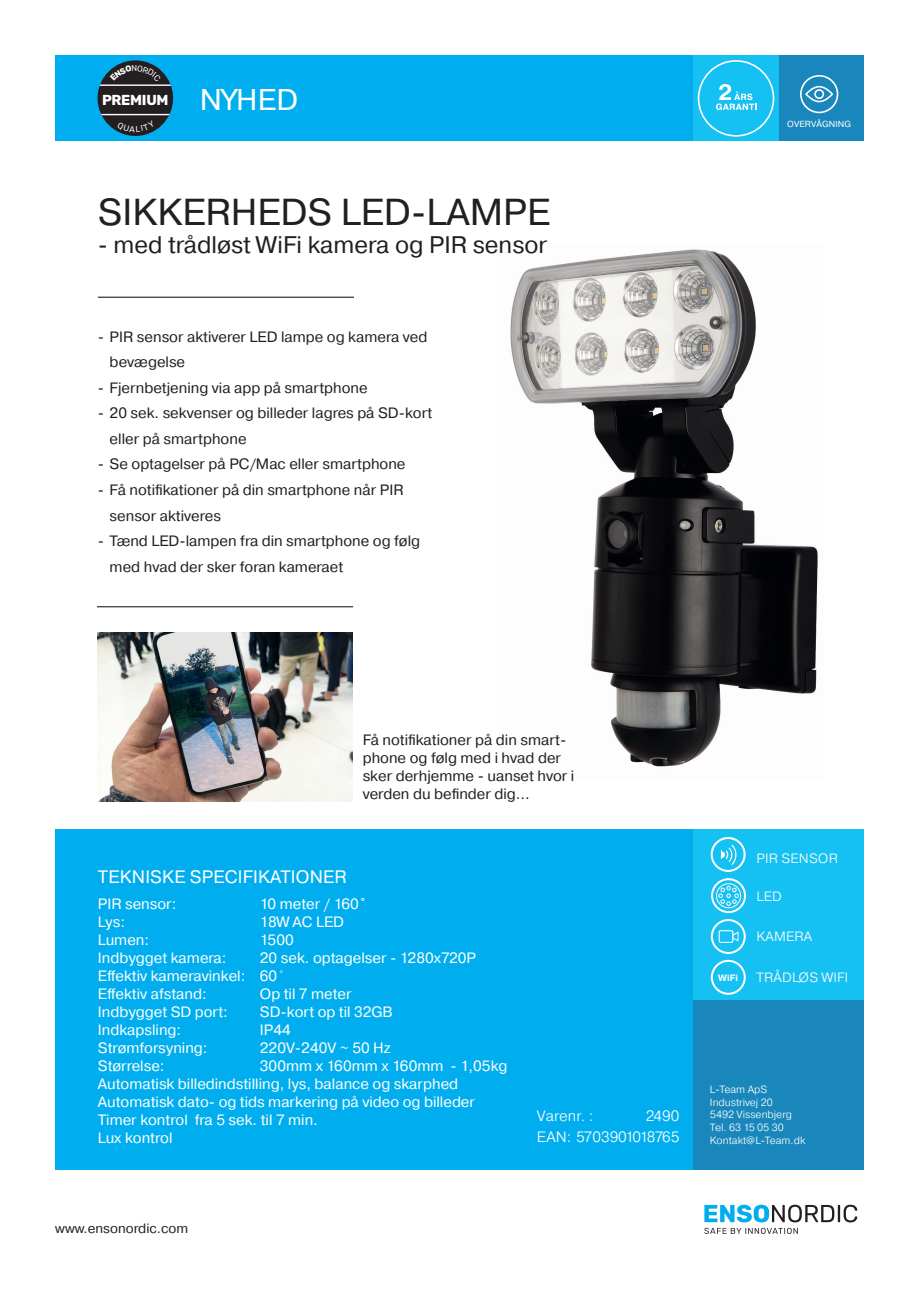
<style>
.page{position:relative;width:919px;height:1289px;background:#fff}
.page>*{position:absolute;margin:0;border:0;box-sizing:border-box;transform-origin:0 0}
.t1{font:37.5px "Pragmatica";color:#231f20}
.t2{font:30px "Pragmatica";letter-spacing:.01em;color:#fff}
.t3{font:24px "Pragmatica";color:#231f20}
.t4{font:18px "Pragmatica";letter-spacing:.01em;color:#fff}
.t5{font:15px/25.5px "Pragmatica";color:#231f20}
.t6{font:15px/18px "Pragmatica";color:#fff}
.t7{font:300 15px/21px "Pragmatica";color:#fff;text-align:right}
.t8{font:700 14.4px "Rubik";letter-spacing:-.02em;color:#fff}
.t9{font:300 13.5px "Pragmatica";letter-spacing:.01em;color:#fff}
.t10{font:13.5px "Pragmatica";color:#231f20}
.t11{font:300 10.5px/12.6px "Pragmatica";color:#fff}
.t12{font:700 9.3px "Pragmatica";color:#fff}
.t13{font:8.85px "Pragmatica";letter-spacing:.015em;color:#fff}
.s1{font-family:"Source Sans Pro";font-weight:600}
.s2{font-family:"Source Sans Pro";font-weight:300}
</style>
<div class="page">
<img style="left:510px;top:249px;width:308px;height:518px">
<div style="left:55px;top:55px;width:808px;height:85px;background:#00aeef"></div>
<div style="left:55px;top:829px;width:808px;height:340px;background:#00aeef"></div>
<div style="left:778px;top:55px;width:85px;height:85px;background:#1987bc"></div>
<div style="left:693px;top:999px;width:170px;height:170px;background:#1987bc"></div>
<div style="left:693px;top:55px;width:85px;height:85px;background:#15c0f2"></div>
<div style="left:693px;top:829px;width:170px;height:170px;background:#15c0f2"></div>
<svg style="left:800px;top:75px;width:38px;height:38px"></svg>
<svg style="left:697px;top:60px;width:77px;height:77px"></svg>
<div style="left:98px;top:60px;width:75px;height:76px;background:#231f20;border-radius:50%"></div>
<hr style="left:98px;top:84px;width:75px;height:2px;background:#fff">
<hr style="left:98px;top:114px;width:75px;height:1px;background:#fff">
<svg style="left:710px;top:837px;width:35px;height:35px"></svg>
<svg style="left:710px;top:919px;width:35px;height:75px"></svg>
<svg style="left:711px;top:878px;width:35px;height:35px"></svg>
<svg style="left:704px;top:1204px;width:153px;height:29px"></svg>
<img style="left:98px;top:632px;width:254px;height:169px">
<hr style="left:98px;top:297px;width:256px;height:1px;background:#231f20">
<hr style="left:97px;top:606px;width:256px;height:1px;background:#231f20">
<svg style="left:110px;top:65px;width:51px;height:6px"></svg>
<p class="t8" style="left:102px;top:91px;width:68px">PREMIUM</p>
<h2 class="t2" style="left:200px;top:81px;width:100px">NYHED</h2>
<h1 class="t1" style="left:98px;top:188px;width:453px">SIKKERHEDS LED-LAMPE</h1>
<h3 class="t3" style="left:98px;top:230px;width:451px">- med trådløst WiFi kamera og PIR sensor</h3>
<p class="t5" style="left:110px;top:324px;width:319px;text-indent:-12px">- PIR sensor aktiverer LED lampe og kamera ved bevægelse</p>
<p class="t5" style="left:98px;top:375px;width:271px">- Fjernbetjening via app på smartphone</p>
<p class="t5" style="left:110px;top:401px;width:324px;text-indent:-12px">- 20 sek. sekvenser og billeder lagres på SD-kort eller på smartphone</p>
<p class="t5" style="left:98px;top:452px;width:309px">- Se optagelser på PC/Mac eller smartphone</p>
<p class="t5" style="left:110px;top:477px;width:295px;text-indent:-12px">- Få notifikationer på din smartphone når PIR sensor aktiveres</p>
<p class="t5" style="left:110px;top:528px;width:312px;text-indent:-12px">- Tænd LED-lampen fra din smartphone og følg med hvad der sker foran kameraet</p>
<p class="t13" style="left:787px;top:118px;width:65px">OVERVÅGNING</p>
<p class="t5" style="left:362px;top:730px;width:213px;line-height:18px">Få notifikationer på din smart&shy;phone og følg med i hvad der sker derhjemme - uanset hvor i verden du befinder dig...</p>
<p class="t4" style="left:98px;top:865px;width:250px">TEKNISKE SPECIFIKATIONER</p>
<p class="t6" style="left:98px;top:894px;width:80px">PIR sensor:</p>
<p class="t6" style="left:260px;top:894px;width:109px">10 meter / 160<span class="s1">˚</span></p>
<p class="t6" style="left:98px;top:912px;width:29px">Lys:</p>
<p class="t6" style="left:260px;top:912px;width:85px">18W AC LED</p>
<p class="t6" style="left:98px;top:930px;width:53px">Lumen:</p>
<p class="t6" style="left:260px;top:930px;width:35px">1500</p>
<p class="t6" style="left:98px;top:948px;width:130px">Indbygget kamera:</p>
<p class="t6" style="left:98px;top:948px;width:380px;text-indent:162px">20 sek. optagelser - 1280x720P<br>Effektiv kameravinkel: 60<span class="s2">˚<br></span>Effektiv afstand:</p>
<p class="t6" style="left:260px;top:984px;width:93px">Op til 7 meter</p>
<p class="t6" style="left:98px;top:1002px;width:131px">Indbygget SD port:</p>
<p class="t6" style="left:260px;top:1002px;width:134px">SD-kort op til 32GB</p>
<p class="t6" style="left:98px;top:1020px;width:85px">Indkapsling:</p>
<p class="t6" style="left:260px;top:1020px;width:32px">IP44</p>
<p class="t6" style="left:98px;top:1038px;width:111px">Strømforsyning:</p>
<p class="t6" style="left:260px;top:1038px;width:132px">220V-240V ~ 50 Hz</p>
<p class="t6" style="left:98px;top:1056px;width:68px">Størrelse:</p>
<p class="t6" style="left:98px;top:1056px;width:411px;text-indent:162px">300mm x 160mm x 160mm - 1,05kg Automatisk billedindstilling, lys, balance og skarphed Automatisk dato- og tids markering på video og billeder Timer kontrol fra 5 sek. til 7 min.<br>Lux kontrol</p>
<p class="t7" style="left:537px;top:1104px;width:144px">2490<br>EAN: 5703901018765</p>
<p class="t7" style="left:537px;top:1104px;width:58px">Varenr. :</p>
<p class="t12" style="left:718px;top:972px;width:22px">WiFi</p>
<p class="t9" style="left:756px;top:850px;width:83px">PIR SENSOR</p>
<p class="t9" style="left:756px;top:887px;width:27px">LED</p>
<p class="t9" style="left:756px;top:928px;width:57px">KAMERA</p>
<p class="t9" style="left:756px;top:968px;width:93px">TRÅDLØS WIFI</p>
<p class="t11" style="left:710px;top:1082px;width:97px">L-Team ApS<br>Industrivej 20<br>5492 Vissenbjerg<br>Tel. 63 15 05 30<br>Kontakt@L-Team.dk</p>
<p class="t10" style="left:55px;top:1219px;width:134px">www.ensonordic.com</p>
</div>
